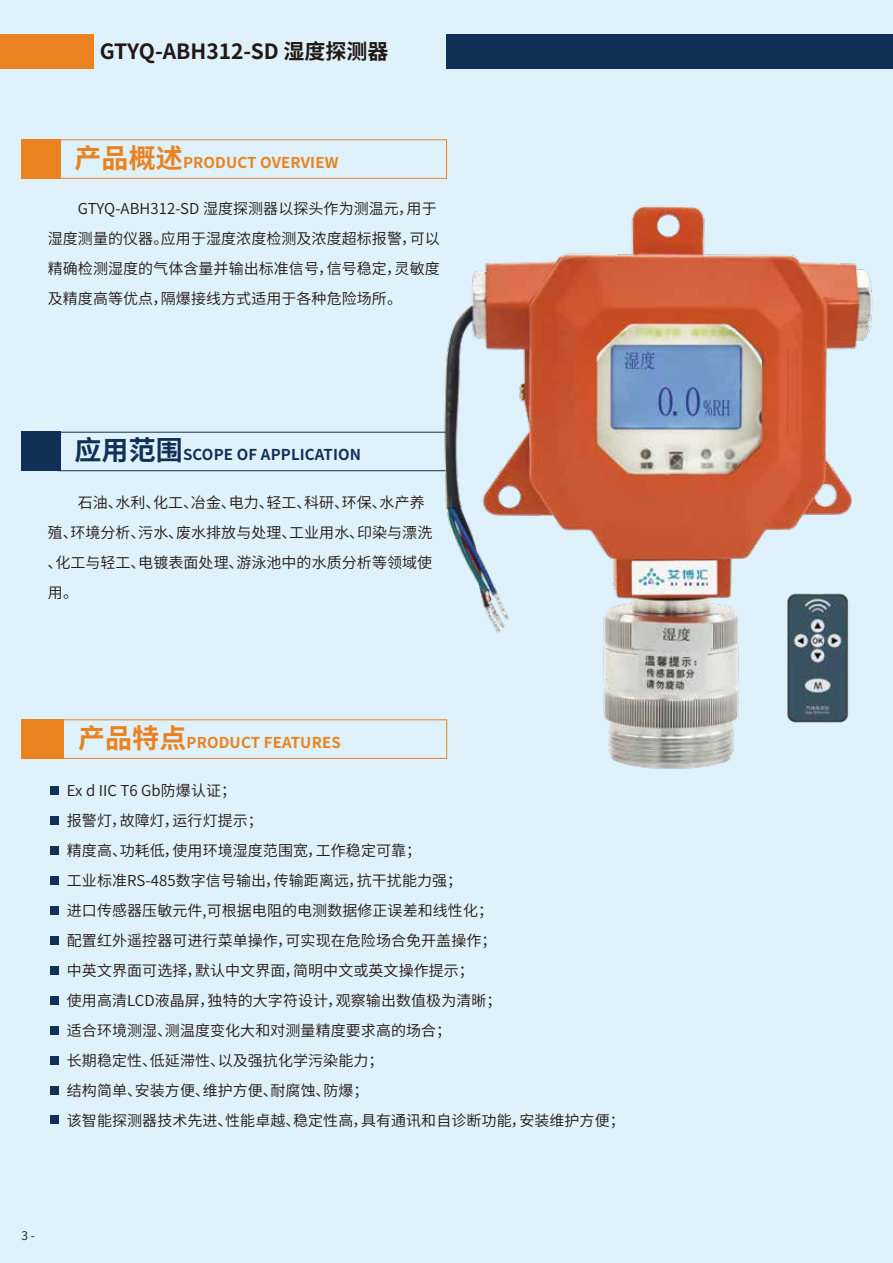
<style>
.page{position:relative;width:893px;height:1263px;background:#dff1fa}
.page>*{position:absolute;margin:0;border:0;box-sizing:border-box;transform-origin:0 0}
.t1{font:700 21px "Source Han Sans CN";color:#221815}
.t2{font:15px/30px "Source Han Sans CN";letter-spacing:.005em;color:#221815}
.t3{font:700 15px "Source Han Sans CN";letter-spacing:.01em;color:#ea821f}
.t4{font:700 15px "Source Han Sans CN";letter-spacing:.01em;color:#103058}
.t5{font:12px "Source Han Sans CN";color:#103058}
.s1{font-size:27px}
</style>
<div class="page">
<div style="left:50px;top:786px;width:9px;height:9px;background:#103058"></div>
<div style="left:50px;top:816px;width:9px;height:9px;background:#103058"></div>
<div style="left:50px;top:846px;width:9px;height:9px;background:#103058"></div>
<div style="left:50px;top:876px;width:9px;height:9px;background:#103058"></div>
<div style="left:50px;top:906px;width:9px;height:9px;background:#103058"></div>
<div style="left:50px;top:937px;width:9px;height:8px;background:#103058"></div>
<div style="left:50px;top:1057px;width:9px;height:8px;background:#103058"></div>
<div style="left:50px;top:1087px;width:9px;height:8px;background:#103058"></div>
<div style="left:50px;top:1115px;width:9px;height:9px;background:#103058"></div>
<div style="left:50px;top:967px;width:9px;height:8px;background:#103058"></div>
<div style="left:50px;top:997px;width:9px;height:8px;background:#103058"></div>
<div style="left:50px;top:1027px;width:9px;height:8px;background:#103058"></div>
<div style="left:21px;top:719px;width:43px;height:40px;background:#ea821f"></div>
<hr style="left:61px;top:719px;width:386px;height:1px;background:#ea821f">
<hr style="left:61px;top:758px;width:386px;height:1px;background:#ea821f">
<div style="left:21px;top:139px;width:40px;height:40px;background:#ea821f"></div>
<hr style="left:58px;top:139px;width:389px;height:1px;background:#ea821f">
<hr style="left:58px;top:178px;width:389px;height:1px;background:#ea821f">
<hr style="left:446px;top:139px;width:1px;height:40px;background:#ea821f">
<div style="left:21px;top:432px;width:40px;height:39px;background:#103058"></div>
<hr style="left:58px;top:432px;width:389px;height:1px;background:#103058">
<hr style="left:58px;top:470px;width:389px;height:1px;background:#103058">
<img style="left:440px;top:206px;width:433px;height:563px">
<div style="left:0;top:34px;width:94px;height:35px;background:#ea821f"></div>
<div style="left:446px;top:34px;width:447px;height:35px;background:#103058"></div>
<h1 class="t1" style="left:100px;top:39px;width:290px">GTYQ-ABH312-SD 湿度探测器</h1>
<p class="t3" style="left:75px;top:154px;width:265px"><span class="s1">产品概述</span>PRODUCT OVERVIEW</p>
<p class="t2" style="left:48px;top:194px;width:393px;text-indent:30px">GTYQ-ABH312-SD 湿度探测器以探头作为测温元，用于湿度测量的仪器。应用于湿度浓度检测及浓度超标报警，可以精确检测湿度的气体含量并输出标准信号，信号稳定，灵敏度及精度高等优点，隔爆接线方式适用于各种危险场所。</p>
<p class="t4" style="left:75px;top:446px;width:288px"><span class="s1">应用范围</span>SCOPE OF APPLICATION</p>
<p class="t2" style="left:48px;top:488px;width:386px;text-indent:30px">石油、水利、化工、冶金、电力、轻工、科研、环保、水产养殖、环境分析、污水、废水排放与处理、工业用水、印染与漂洗、化工与轻工、电镀表面处理、游泳池中的水质分析等领域使用。</p>
<p class="t3" style="left:78px;top:734px;width:264px"><span class="s1">产品特点</span>PRODUCT FEATURES</p>
<p class="t2" style="left:67px;top:775px;width:559px">Ex d IIC T6 Gb防爆认证；<br>报警灯，故障灯，运行灯提示；<br>精度高、功耗低，使用环境湿度范围宽，工作稳定可靠；<br>工业标准RS-485数字信号输出，传输距离远，抗干扰能力强；<br>进口传感器压敏元件,可根据电阻的电测数据修正误差和线性化；<br>配置红外遥控器可进行菜单操作，可实现在危险场合免开盖操作；<br>中英文界面可选择，默认中文界面，简明中文或英文操作提示；<br>使用高清LCD液晶屏，独特的大字符设计，观察输出数值极为清晰；<br>适合环境测湿、测温度变化大和对测量精度要求高的场合；<br>长期稳定性、低延滞性、以及强抗化学污染能力；<br>结构简单、安装方便、维护方便、耐腐蚀、防爆；<br>该智能探测器技术先进、性能卓越、稳定性高，具有通讯和自诊断功能，安装维护方便；</p>
<p class="t5" style="left:21px;top:1228px;width:15px">3 -</p>
</div>
